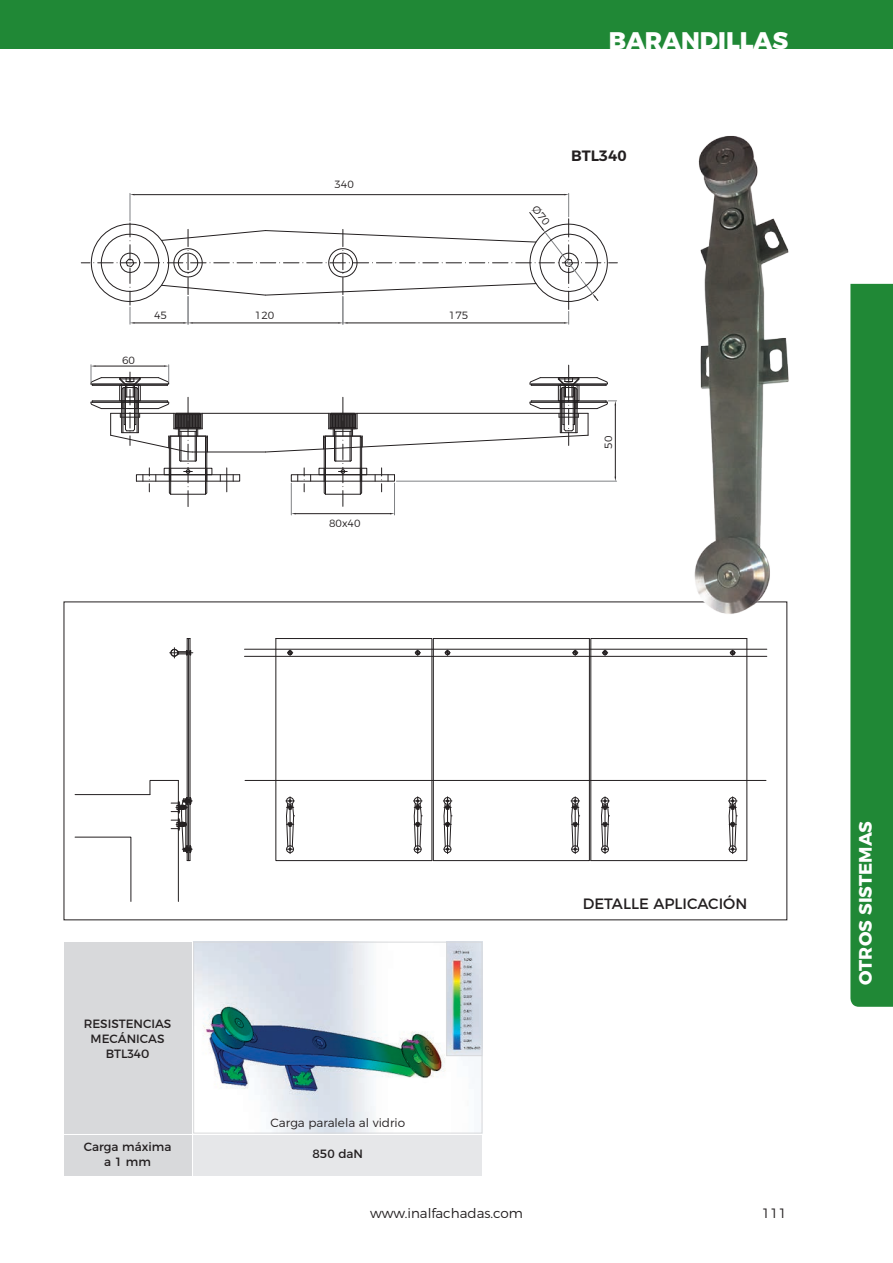
<style>
.page{position:relative;width:893px;height:1263px;background:#fff}
.page>*{position:absolute;margin:0;border:0;box-sizing:border-box;transform-origin:0 0}
.t1{font:800 24px "Montserrat";color:#fff}
.t2{font:700 18px "Montserrat";color:#fff}
.t3{font:15px "Montserrat";color:#231f20}
.t4{font:600 15px "Montserrat";color:#231f20}
.t5{font:300 13.5px "Montserrat";color:#231f20}
.t6{font:12px/15px "Montserrat";color:#231f20;text-align:center}
.t7{font:300 12px "Montserrat";color:#231f20}
.t8{font:300 10.5px "Montserrat";color:#231f20}
</style>
<div class="page">
<div style="left:850px;top:284px;width:43px;height:723px;background:#208836"></div>
<div style="left:0;top:0;width:893px;height:49px;background:#208836"></div>
<hr style="left:75px;top:794px;width:75px;height:1px;background:#231f20">
<hr style="left:178px;top:780px;width:1px;height:121px;background:#231f20">
<svg style="left:75px;top:837px;width:56px;height:65px"></svg>
<hr style="left:187px;top:639px;width:1px;height:221px;background:#231f20">
<hr style="left:190px;top:639px;width:1px;height:221px;background:#231f20">
<hr style="left:188px;top:638px;width:1px;height:222px;background:#231f20">
<svg style="left:170px;top:648px;width:23px;height:10px"></svg>
<hr style="left:244px;top:649px;width:523px;height:1px;background:#231f20">
<hr style="left:244px;top:656px;width:523px;height:1px;background:#231f20">
<hr style="left:245px;top:780px;width:521px;height:1px;background:#231f20">
<svg style="left:150px;top:780px;width:42px;height:73px"></svg>
<svg style="left:275px;top:638px;width:472px;height:223px"></svg>
<div style="left:193px;top:1135px;width:289px;height:41px;background:#e6e7e9"></div>
<div style="left:64px;top:1135px;width:127px;height:41px;background:#d8d9db"></div>
<img style="left:195px;top:944px;width:285px;height:187px">
<div style="left:193px;top:942px;width:289px;height:191px;border:1px solid #d8d9db"></div>
<img style="left:448px;top:944px;width:32px;height:110px">
<div style="left:446px;top:942px;width:36px;height:114px;border:1px solid #d8d9db"></div>
<div style="left:64px;top:942px;width:127px;height:191px;background:#d8d9db"></div>
<img style="left:665px;top:136px;width:124px;height:507px">
<hr style="left:111px;top:413px;width:477px;height:1px;background:#231f20">
<hr style="left:192px;top:452px;width:74px;height:1px;background:#231f20">
<svg style="left:265px;top:365px;width:352px;height:141px"></svg>
<hr style="left:394px;top:483px;width:1px;height:32px;background:#808285">
<hr style="left:291px;top:483px;width:1px;height:32px;background:#808285">
<hr style="left:296px;top:513px;width:94px;height:1px;background:#231f20">
<svg style="left:91px;top:365px;width:149px;height:142px"></svg>
<svg style="left:81px;top:193px;width:536px;height:131px"></svg>
<p class="t8" style="left:122px;top:352px;width:14px">60</p>
<p class="t8" style="left:154px;top:307px;width:14px">45</p>
<p class="t8" style="left:334px;top:176px;width:21px">340</p>
<p class="t8" style="left:255px;top:307px;width:21px">120</p>
<p class="t8" style="left:449px;top:307px;width:21px">175</p>
<p class="t8" style="left:329px;top:515px;width:33px">80x40</p>
<h1 class="t1" style="left:609px;top:20px;width:181px">BARANDILLAS</h1>
<p class="t4" style="left:571px;top:143px;width:57px">BTL340</p>
<p class="t8" style="left:600px;top:448px;width:14px;rotate:-90deg">50</p>
<p class="t6" style="left:84px;top:1016px;width:89px">RESISTENCIAS<br>MECÁNICAS<br>BTL340</p>
<p class="t6" style="left:84px;top:1138px;width:89px">Carga máxima a 1 mm</p>
<p class="t7" style="left:271px;top:1113px;width:136px">Carga paralela al vidrio</p>
<p class="t6" style="left:313px;top:1145px;width:52px">850 daN</p>
<p class="t3" style="left:583px;top:892px;width:166px">DETALLE APLICACIÓN</p>
<p class="t5" style="left:370px;top:1203px;width:154px">www.inalfachadas.com</p>
<p class="t5" style="left:762px;top:1203px;width:26px">111</p>
<h2 class="t2" style="left:851px;top:984px;width:165px;rotate:-90deg">OTROS SISTEMAS</h2>
</div>
